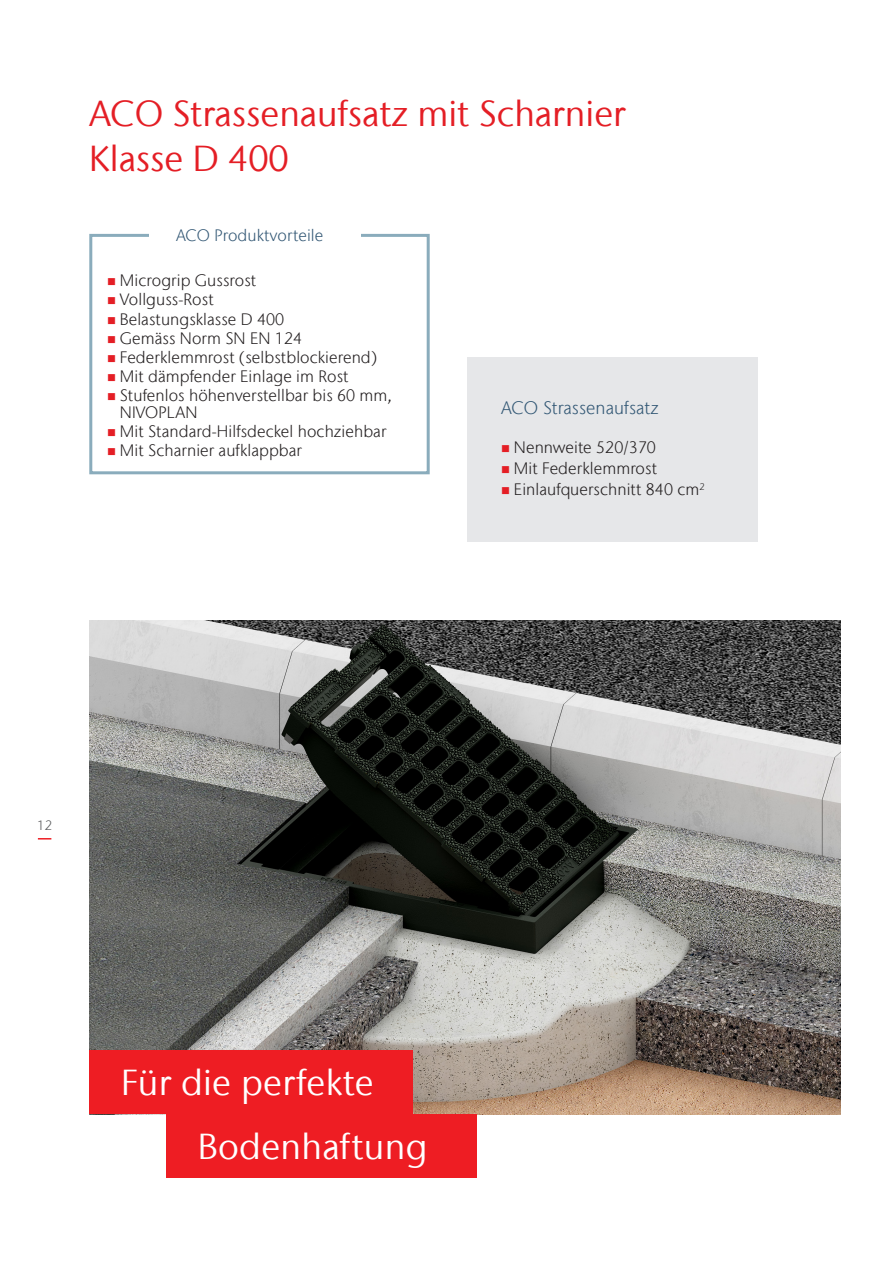
<style>
.page{position:relative;width:893px;height:1263px;background:#fff}
.page>*{position:absolute;margin:0;border:0;box-sizing:border-box;transform-origin:0 0}
.Ebene3{font:36px "Stone Sans IIITC Com";color:#e41e25}
.Title_Cluster_Red{font:36px "Stone Sans IIITC Com";letter-spacing:.01em;color:#fff}
.Enumeration_1_Produc{font:300 18px "Stone Sans IIITC Com";letter-spacing:.005em;color:#335875}
.t1{font:300 16.5px/17px "Stone Sans IIITC Com";letter-spacing:.005em;color:#231f20}
.Info_box{font:300 16.5px "Stone Sans IIITC Com";letter-spacing:.005em;color:#335875}
.t2{font:300 13.5px "Stone Sans IIITC Com";color:#57585a}
.s1{color:#e41e25}
</style>
<div class="page">
<svg style="left:38px;top:838px;width:13px;height:1px"></svg>
<img style="left:89px;top:620px;width:751px;height:494px">
<div style="left:89px;top:234px;width:341px;height:240px;border:3px solid #8aacbc"></div>
<div style="left:149px;top:218px;width:212px;height:32px;background:#fff"></div>
<div style="left:467px;top:357px;width:290px;height:185px;background:#e6e7e9"></div>
<div style="left:166px;top:1114px;width:310px;height:64px;background:#ee1d23"></div>
<div style="left:89px;top:1050px;width:323px;height:64px;background:#ee1d23"></div>
<p class="Ebene3" style="left:89px;top:91px;width:538px">ACO Strassenaufsatz mit Scharnier</p>
<p class="Ebene3" style="left:89px;top:136px;width:201px">Klasse D 400</p>
<p class="Info_box" style="left:176px;top:225px;width:149px">ACO Produktvorteile</p>
<p class="t1" style="left:107px;top:272px;width:151px"><span class="s1">■</span> Microgrip Gussrost</p>
<p class="t1" style="left:107px;top:291px;width:108px"><span class="s1">■</span> Vollguss-Rost</p>
<p class="t1" style="left:107px;top:310px;width:179px"><span class="s1">■</span> Belastungsklasse D 400</p>
<p class="t1" style="left:107px;top:329px;width:196px"><span class="s1">■</span> Gemäss Norm SN EN 124</p>
<p class="t1" style="left:107px;top:349px;width:271px"><span class="s1">■</span> Federklemmrost (selbstblockierend)</p>
<p class="t1" style="left:107px;top:368px;width:243px"><span class="s1">■</span> Mit dämpfender Einlage im Rost</p>
<p class="t1" style="left:120px;top:387px;width:274px;text-indent:-13px"><span class="s1">■</span> Stufenlos höhenverstellbar bis 60 mm,<br>NIVOPLAN</p>
<p class="t1" style="left:107px;top:423px;width:281px"><span class="s1">■</span> Mit Standard-Hilfsdeckel hochziehbar</p>
<p class="t1" style="left:107px;top:442px;width:196px"><span class="s1">■</span> Mit Scharnier aufklappbar</p>
<p class="Enumeration_1_Produc" style="left:501px;top:397px;width:159px">ACO Strassenaufsatz</p>
<p class="t1" style="left:501px;top:439px;width:156px"><span class="s1">■</span> Nennweite 520/370</p>
<p class="t1" style="left:501px;top:460px;width:157px"><span class="s1">■</span> Mit Federklemmrost</p>
<p class="t1" style="left:501px;top:481px;width:205px"><span class="s1">■</span> Einlaufquerschnitt 840 cm<sup>2</sup></p>
<p class="t2" style="left:37px;top:816px;width:16px">12</p>
<p class="Title_Cluster_Red" style="left:121px;top:1060px;width:254px">Für die perfekte</p>
<p class="Title_Cluster_Red" style="left:198px;top:1124px;width:231px">Bodenhaftung</p>
</div>
